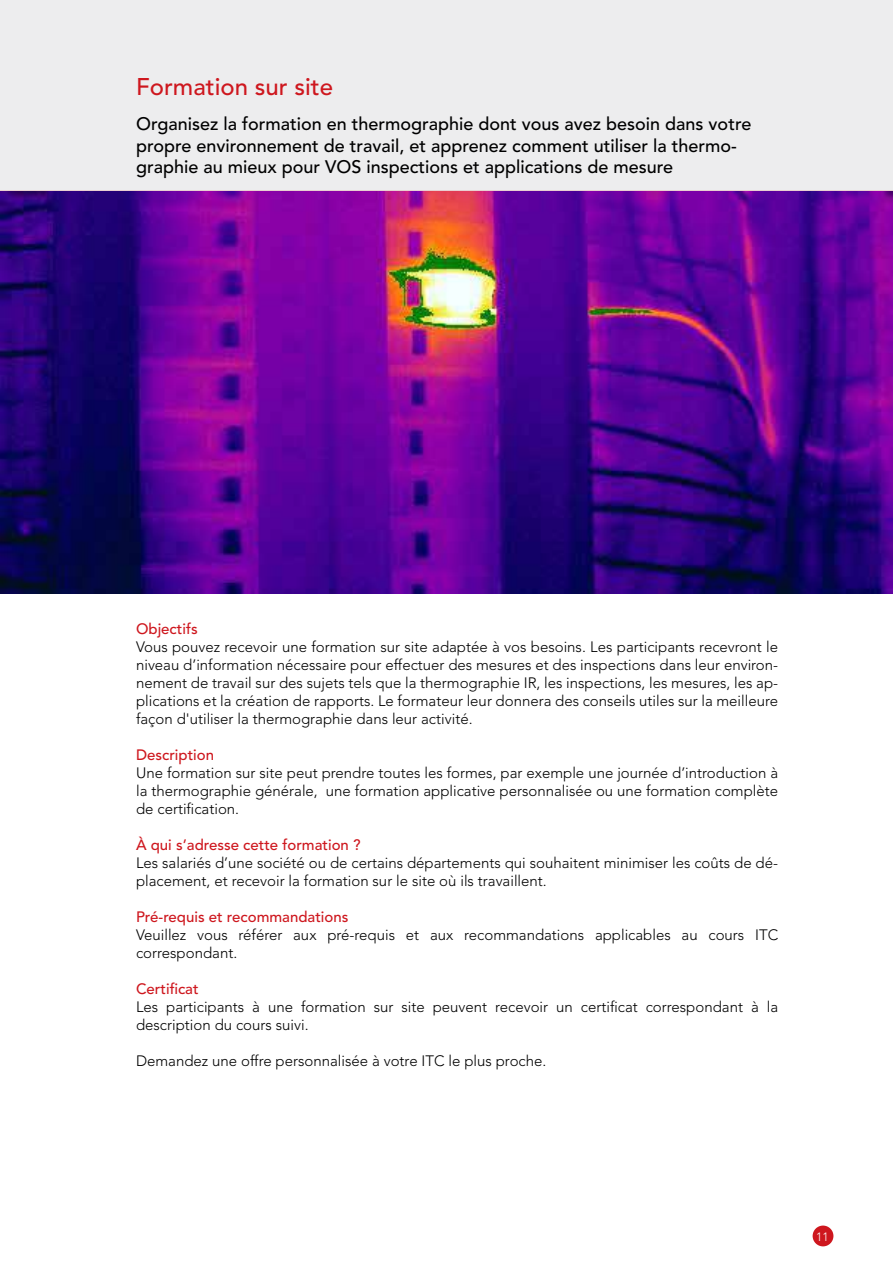
<style>
.page{position:relative;width:893px;height:1263px;background:#fff}
.page>*{position:absolute;margin:0;border:0;box-sizing:border-box;transform-origin:0 0}
.t1{font:500 24px "Avenir LT Std";color:#ce171e}
.t2{font:500 18px/21.6px "Avenir LT Std";color:#000}
.t3{font:300 15px/18px "Avenir LT Std";color:#000}
.t4{font:500 15px "Avenir LT Std";color:#ce171e}
.t5{font:300 12px "Avenir LT Std";color:#fff}
</style>
<div class="page">
<div style="left:0;top:0;width:893px;height:191px;background:#ededee"></div>
<img style="left:0;top:191px;width:893px;height:403px">
<div style="left:813px;top:1225px;width:20px;height:21px;background:#ce171e;border-radius:50%"></div>
<h1 class="t1" style="left:136px;top:73px;width:198px">Formation sur site</h1>
<p class="t2" style="left:136px;top:113px;width:617px">Organisez la formation en thermographie dont vous avez besoin dans votre propre environnement de travail, et apprenez comment utiliser la thermo&shy;graphie au mieux pour VOS inspections et applications de mesure</p>
<p class="t4" style="left:136px;top:620px;width:63px">Objectifs</p>
<p class="t3" style="left:136px;top:638px;width:644px;text-align:justify">Vous pouvez recevoir une formation sur site adaptée à vos besoins. Les participants recevront le niveau d’information nécessaire pour effectuer des mesures et des inspections dans leur environ&shy;nement de travail sur des sujets tels que la thermographie IR, les inspections, les mesures, les ap&shy;plications et la création de rapports. Le formateur leur donnera des conseils utiles sur la meilleure façon d'utiliser la thermographie dans leur activité.</p>
<p class="t4" style="left:136px;top:746px;width:80px">Description</p>
<p class="t3" style="left:136px;top:764px;width:644px;text-align:justify">Une formation sur site peut prendre toutes les formes, par exemple une journée d’introduction à la thermographie générale, une formation applicative personnalisée ou une formation complète de certification.</p>
<p class="t4" style="left:136px;top:836px;width:226px">À qui s’adresse cette formation ?</p>
<p class="t3" style="left:136px;top:854px;width:644px">Les salariés d’une société ou de certains départements qui souhaitent minimiser les coûts de dé&shy;placement, et recevoir la formation sur le site où ils travaillent.</p>
<p class="t4" style="left:136px;top:908px;width:214px">Pré-requis et recommandations</p>
<p class="t3" style="left:136px;top:926px;width:644px">Veuillez vous référer aux pré-requis et aux recommandations applicables au cours ITC correspondant.</p>
<p class="t4" style="left:136px;top:980px;width:64px">Certificat</p>
<p class="t3" style="left:136px;top:998px;width:644px">Les participants à une formation sur site peuvent recevoir un certificat correspondant à la description du cours suivi.</p>
<p class="t3" style="left:136px;top:1052px;width:412px">Demandez une offre personnalisée à votre ITC le plus proche.</p>
<p class="t5" style="left:816px;top:1229px;width:14px">11</p>
</div>
